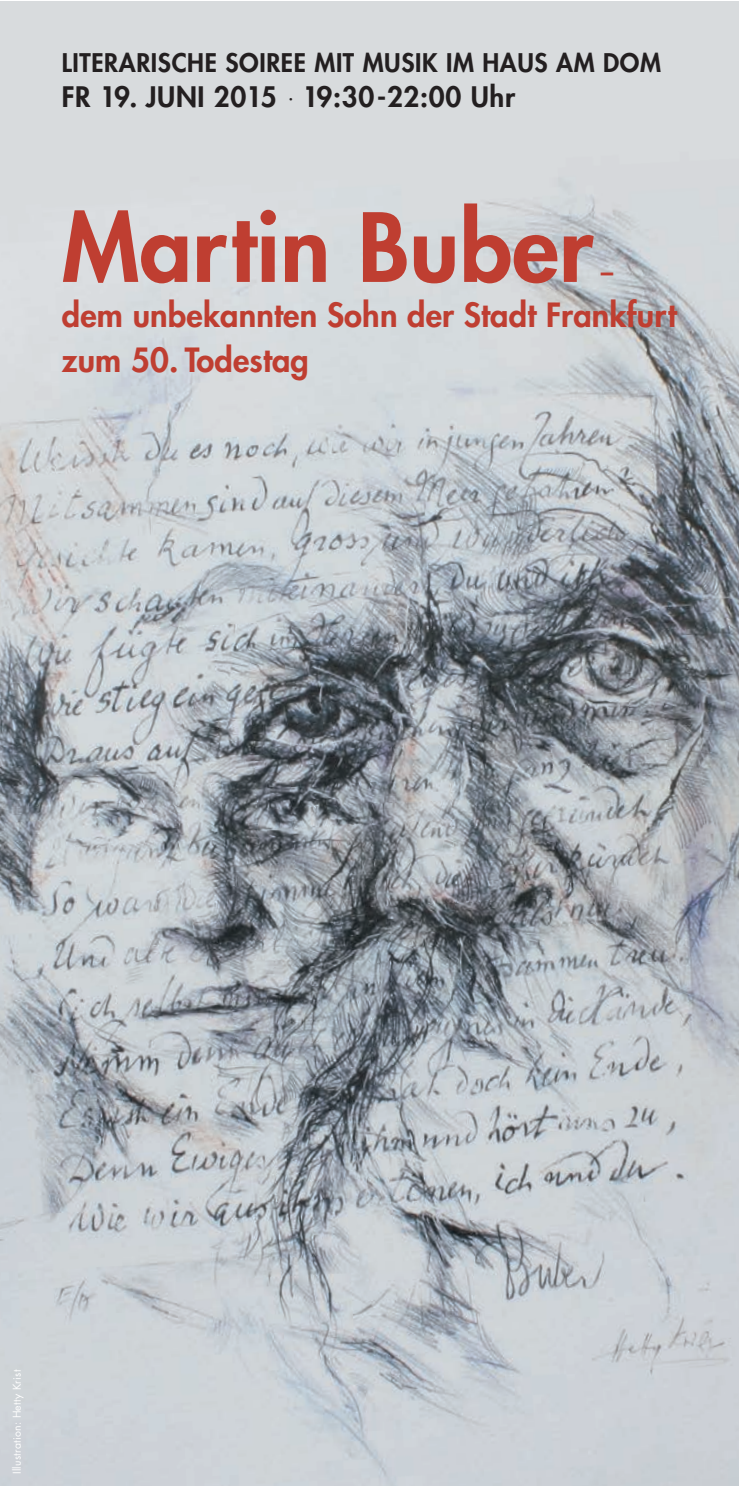
<style>
.page{position:relative;width:739px;height:1486px;background:#fff}
.page>*{position:absolute;margin:0;border:0;box-sizing:border-box;transform-origin:0 0}
.t1{font:800 92.5px "Futura LT";letter-spacing:.005em;color:#bf3e31}
.t2{font:800 32.5px/45px "Futura LT";letter-spacing:.005em;color:#bf3e31}
.t3{font:800 27.5px "Futura LT";letter-spacing:.025em;color:#231f20}
.t4{font:800 25px "Futura LT";letter-spacing:.025em;color:#231f20}
.t5{font:800 25px "Futura LT";color:#bf3e31}
.t6{font:10.5px "Futura LT";letter-spacing:.025em;color:#fff}
.s1{font-weight:400;font-size:22.5px}
</style>
<div class="page">
<img style="left:0;top:1px;width:738px;height:1485px">
<p class="t4" style="left:62px;top:53px;width:600px">LITERARISCHE SOIREE MIT MUSIK IM HAUS AM DOM</p>
<p class="t3" style="left:62px;top:86px;width:454px">FR 19. JUNI 2015 <span class="s1">·</span> 19:30-22:00 Uhr</p>
<h1 class="t1" style="left:62px;top:212px;width:532px">Martin Buber</h1>
<p class="t5" style="left:600px;top:263px;width:14px">–</p>
<p class="t2" style="left:62px;top:296px;width:616px">dem unbekannten Sohn der Stadt Frankfurt zum 50. Todestag</p>
<p class="t6" style="left:12px;top:1474px;width:106px;rotate:-90deg">Illustration: Hetty Krist</p>
</div>
